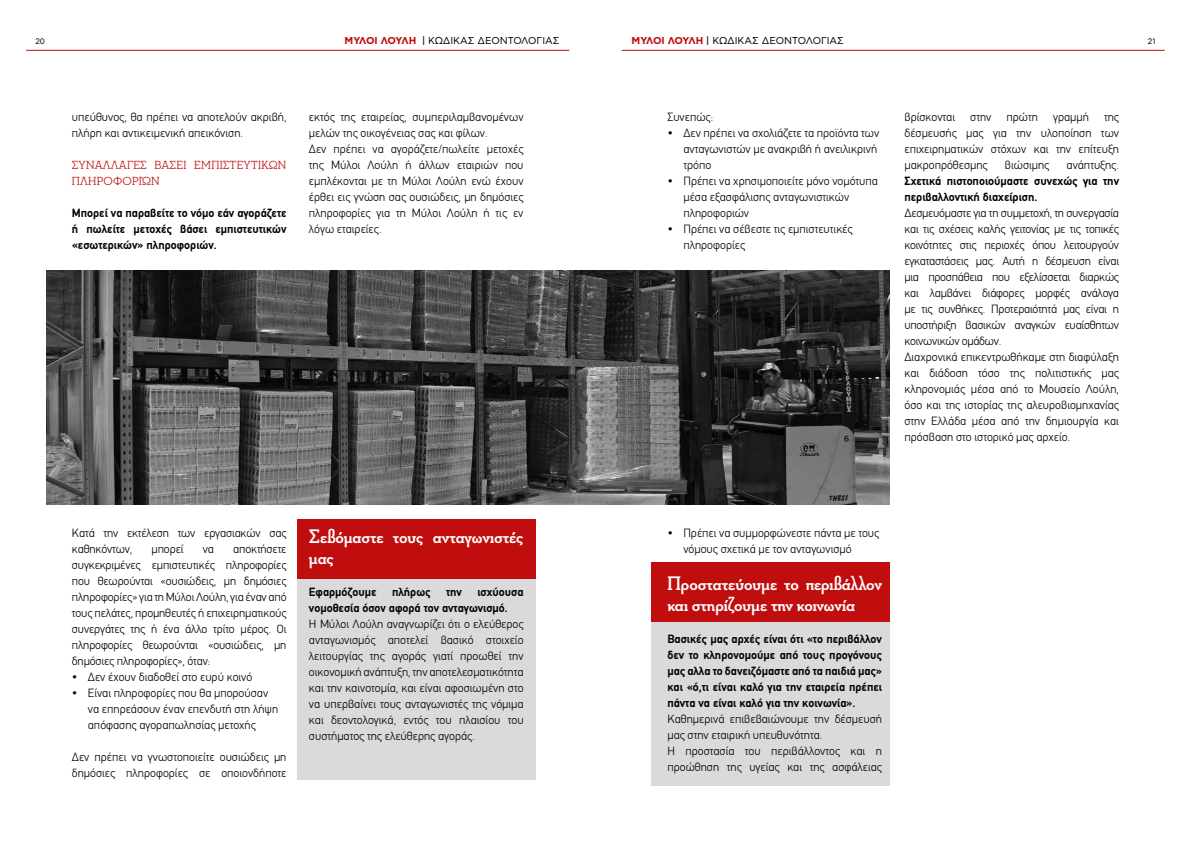
<style>
.page{position:relative;width:1191px;height:842px;background:#fff}
.page>*{position:absolute;margin:0;border:0;box-sizing:border-box;transform-origin:0 0}
.t1{font:700 20px/21px "Neutraface Slab Dis GR";color:#fff}
.t2{font:300 12px/16px "PF Din Text";color:#000}
.t3{font:300 12px/16px "PF Din Text";letter-spacing:-.02em;color:#000}
.t4{font:700 12px/16px "PF Din Text";color:#000;text-align:justify}
.t5{font:500 12px/16px "Neutraface Slab Dis GR";letter-spacing:.02em;color:#c00d0e}
.t6{font:10px "CF Asty Std";color:#000}
.t7{font:8px "CF Asty Std";color:#000}
.s1{font-weight:700;color:#c00d0e}
</style>
<div class="page">
<div style="left:298px;top:578px;width:238px;height:202px;background:#dadada"></div>
<div style="left:651px;top:622px;width:238px;height:163px;background:#dadada"></div>
<div style="left:298px;top:519px;width:238px;height:59px;background:#c00d0e"></div>
<div style="left:651px;top:563px;width:238px;height:59px;background:#c00d0e"></div>
<img style="left:47px;top:271px;width:842px;height:234px">
<hr style="left:26px;top:50px;width:543px;height:1px;background:#c00d0e">
<hr style="left:621px;top:50px;width:543px;height:1px;background:#c00d0e">
<p class="t6" style="left:344px;top:35px;width:216px"><span class="s1">ΜΥΛΟΙ ΛΟΥΛΗ</span> | ΚΩΔΙΚΑΣ ΔΕΟΝΤΟΛΟΓΙΑΣ</p>
<p class="t6" style="left:631px;top:35px;width:214px"><span class="s1">ΜΥΛΟΙ ΛΟΥΛΗ</span> | ΚΩΔΙΚΑΣ ΔΕΟΝΤΟΛΟΓΙΑΣ</p>
<p class="t7" style="left:35px;top:37px;width:11px">20</p>
<p class="t7" style="left:1148px;top:37px;width:9px">21</p>
<p class="t2" style="left:72px;top:109px;width:216px">υπεύθυνος, θα πρέπει να αποτελούν ακριβή, πλήρη και αντικειμενική απεικόνιση.</p>
<p class="t5" style="left:72px;top:157px;width:216px">ΣΥΝΑΛΛΑΓΈΣ ΒΆΣΕΙ ΕΜΠΙΣΤΕΥΤΙΚΏΝ<br>ΠΛΗΡΟΦΟΡΙΏΝ</p>
<p class="t4" style="left:72px;top:205px;width:216px">Μπορεί να παραβείτε το νόμο εάν αγοράζετε ή πωλείτε μετοχές βάσει εμπιστευτικών «εσωτερικών» πληροφοριών.</p>
<p class="t2" style="left:309px;top:109px;width:216px">εκτός της εταιρείας, συμπεριλαμβανομένων μελών της οικογένειας σας και φίλων.<br>Δεν πρέπει να αγορά ζετε/πωλείτε μετοχές της Μύλοι Λούλη ή άλλων εταιριών που εμπλέκονται με τη Μύλοι Λούλη ενώ έχουν έρθει εις γνώση σας ουσιώδεις, μη δημόσιες πληροφορίες για τη Μύλοι Λούλη ή τις εν λόγω εταιρείες.</p>
<p class="t2" style="left:72px;top:525px;width:216px">Κατά την εκτέλεση των εργασιακών σας καθηκόντων,</p>
<p class="t2" style="left:72px;top:541px;width:216px;text-align:justify;text-indent:161px">αποκτήσετε συγκεκριμένες εμπιστευτικές πληροφορίες που θεωρούνται «ουσιώδεις, μη δημόσιες πληροφορίες» για τη Μύλοι Λούλη, για έναν από τους πελάτες, προμηθευτές ή επιχειρηματικού ς συνεργάτες της ή ένα άλλο τρίτο μέρος. Οι πληροφορίες θεωρούνται «ουσιώδεις, μη δημόσιες πληροφορίες», όταν:</p>
<p class="t2" style="left:72px;top:669px;width:182px">• Δεν έχουν διαδοθεί στο ευρύ κοινό</p>
<p class="t2" style="left:88px;top:685px;width:192px;text-indent:-16px">• Είναι πληροφορίες που θα μπορούσαν να επηρεάσουν έναν επενδυτή στη λήψη απόφασης αγοραπωλησίας μετοχής</p>
<p class="t2" style="left:72px;top:749px;width:216px">Δεν πρέπει να γνωστοποιείτε ουσιώδεις μη δημόσιες πληροφορίες σε οποιονδή ποτε</p>
<p class="t2" style="left:152px;top:541px;width:32px">μπορεί</p>
<p class="t2" style="left:203px;top:541px;width:13px">να</p>
<h1 class="t1" style="left:309px;top:526px;width:216px">Σεβόμαστε τους ανταγωνιστές μας</h1>
<p class="t4" style="left:309px;top:584px;width:69px">Εφαρμόζουμε</p>
<p class="t4" style="left:392px;top:584px;width:40px">πλήρως</p>
<p class="t4" style="left:446px;top:584px;width:17px">την</p>
<p class="t4" style="left:309px;top:584px;width:216px;text-indent:168px">ισχύουσα νομοθεσία όσον αφορά τον ανταγωνισμό.</p>
<p class="t2" style="left:309px;top:616px;width:216px;text-align:justify">Η Μύλοι Λούλη αναγνωρίζει ότι ο ελεύθερος ανταγωνισμός αποτελεί βασικό στοιχείο λειτουργίας της αγοράς γιατί προωθεί την οικονομική ανάπτυξη, την αποτελεσματικότητα και την καινοτομία, και είναι αφοσιωμένη στο να υπερβαίνει τους ανταγωνιστές της νό μιμα και δεοντολογικά, εντό ς του πλαισίου του συστή ματος της ελεύθερης αγοράς.</p>
<p class="t2" style="left:667px;top:109px;width:47px">Συνεπώς:</p>
<p class="t2" style="left:683px;top:125px;width:197px;text-indent:-16px">• Δεν πρέπει να σχολιάζετε τα προϊόντα των ανταγωνιστών με ανακριβή ή ανειλικρινή τρόπο</p>
<p class="t2" style="left:683px;top:173px;width:196px;text-indent:-16px">• Πρέπει να χρησιμοποιείτε μόνο νομότυπα μέσα εξασφάλισης ανταγωνιστικών πληροφοριών</p>
<p class="t2" style="left:683px;top:221px;width:171px;text-indent:-16px">• Πρέπει να σέβεστε τις εμπιστευτικές πληροφορίες</p>
<p class="t2" style="left:904px;top:109px;width:52px">βρίσκονται</p>
<p class="t2" style="left:970px;top:109px;width:23px">στην</p>
<p class="t2" style="left:1006px;top:109px;width:33px">πρώτη</p>
<p class="t2" style="left:1053px;top:109px;width:37px">γραμμή</p>
<p class="t2" style="left:904px;top:109px;width:216px;text-align:justify;text-indent:199px">της δέσμευσής μας για την υλοποίηση των επιχειρηματικών στόχων και την επίτευξη μακροπρόθεσμης</p>
<p class="t2" style="left:1005px;top:157px;width:46px">βιώσιμης</p>
<p class="t2" style="left:1066px;top:157px;width:54px">ανάπτυξης.</p>
<p class="t4" style="left:904px;top:173px;width:216px">Σχετικά πιστοποιούμαστε συνεχώς για την περιβαλλοντική διαχείριση.</p>
<p class="t3" style="left:904px;top:205px;width:216px">Δεσμευόμαστε για τη συμμετοχή, τη συνεργασία και τις σχέσεις καλής γειτονίας με τις τοπικές κοινότητες στις περιοχές όπου λειτουργούν εγκαταστάσεις μας. Αυτή η δέσμευση είναι μια προσπάθεια που εξελίσσεται διαρκώς και λαμβάνει διάφορες μορφές ανάλογα με τις συνθήκες. Προτεραιότητά μας είναι η υποστήριξη βασικών αναγκών ευαίσθητων κοινωνικών ομάδων.<br>Διαχρονικά επικεντρωθήκαμε στη διαφύλαξη και διάδοση τόσο της πολιτιστικής μας κληρονομιάς μέσα από το Μουσείο Λούλη, όσο και της ιστορίας της αλευροβιομηχανίας στην Ελλάδα μέσα από την δημιουργία και πρόσβαση στο ιστορικό μας αρχείο.</p>
<p class="t2" style="left:683px;top:525px;width:197px;text-indent:-16px">• Πρέπει να συμμορφώνεστε πάντα με τους νόμους σχετικά με τον ανταγωνισμό</p>
<h1 class="t1" style="left:667px;top:573px;width:216px">Προστατεύουμε το περιβάλλον και στηρίζουμε την κοινωνία</h1>
<p class="t4" style="left:667px;top:631px;width:216px">Βασικές μας αρχές είναι ότι «το περιβάλλον δεν το κληρονομούμε από τους προγόνους μας αλλα το δανειζόμαστε από τα παιδιά μας» και «ό,τι είναι καλό για την εταιρεία πρέπει πάντα να είναι καλό για την κοινωνία».</p>
<p class="t2" style="left:667px;top:711px;width:216px">Καθημερινά επιβεβαιώνουμε την δέσμευσή μας στην εταιρική υπευθυνότητα.<br>Η προστασία του περιβάλλοντος και η προώθηση της υγείας και της ασφάλειας</p>
</div>
